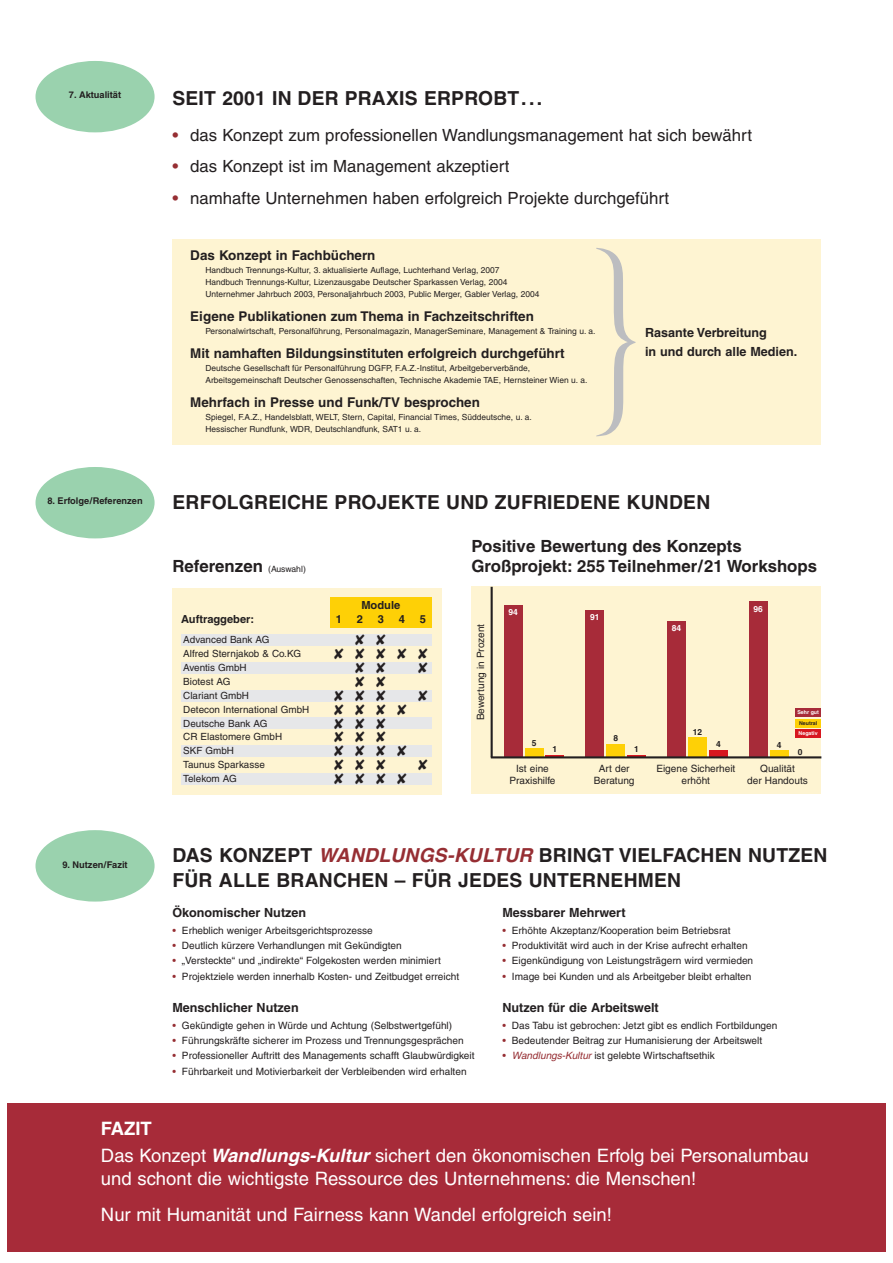
<style>
.page{position:relative;width:893px;height:1263px;background:#fff}
.page>*{position:absolute;margin:0;border:0;box-sizing:border-box;transform-origin:0 0}
.t1{font:189px "Garamont Amsterdam BQ";color:#bcbdc0}
.t2{font:700 19.35px/24.3px "Helvetica LT";letter-spacing:.01em;color:#231f20}
.t3{font:18.45px/27.8px "Helvetica LT";color:#fff}
.t4{font:16.8px "Helvetica LT";color:#231f20}
.t5{font:700 16.8px/20.1px "Helvetica LT";color:#231f20}
.t6{font:15.15px/13.8px "Zapf Dingbats";color:#231f20;text-align:right}
.t7{font:700 13.5px "Helvetica LT";color:#231f20}
.t8{font:700 12.6px/18.5px "Helvetica LT";color:#231f20}
.t9{font:700 11.1px "Helvetica LT";color:#231f20}
.t10{font:10.05px/11.4px "Helvetica LT";color:#231f20;text-align:center}
.t11{font:9.9px/13.8px "Helvetica LT";color:#231f20}
.t12{font:700 9.3px "Helvetica LT";color:#231f20}
.t13{font:8.4px/11.7px "Helvetica LT";color:#231f20}
.t14{font:700 8.4px "Helvetica LT";color:#231f20}
.t15{font:700 8.4px "Helvetica LT";color:#fff}
.t16{font:700 5.25px "Helvetica LT";color:#fff}
.t17{font:700 5.25px "Helvetica LT";color:#231f20}
.s1{color:#962e33}
.s2{font-weight:400;font-size:8.7px}
.s3{font-style:italic;color:#962e33}
.s4{font-weight:700}
.s5{font-weight:700;font-style:italic}
</style>
<div class="page">
<div style="left:172px;top:588px;width:270px;height:206px;background:#fef4d2"></div>
<div style="left:181px;top:634px;width:250px;height:12px;background:#e6e7e9"></div>
<div style="left:181px;top:662px;width:250px;height:12px;background:#e6e7e9"></div>
<div style="left:181px;top:690px;width:250px;height:12px;background:#e6e7e9"></div>
<div style="left:181px;top:717px;width:250px;height:12px;background:#e6e7e9"></div>
<div style="left:181px;top:745px;width:250px;height:12px;background:#e6e7e9"></div>
<div style="left:181px;top:773px;width:250px;height:12px;background:#e6e7e9"></div>
<div style="left:172px;top:239px;width:649px;height:206px;background:#fef4d2"></div>
<div style="left:472px;top:587px;width:349px;height:207px;background:#fef4d2"></div>
<div style="left:795px;top:708px;width:26px;height:9px;background:#a72b39"></div>
<div style="left:504px;top:605px;width:19px;height:151px;background:#a72b39"></div>
<div style="left:524px;top:748px;width:19px;height:8px;background:#fed006"></div>
<svg style="left:545px;top:755px;width:19px;height:1px"></svg>
<hr style="left:491px;top:587px;width:2px;height:170px;background:#231f20">
<div style="left:585px;top:610px;width:19px;height:147px;background:#a72b39"></div>
<div style="left:606px;top:743px;width:19px;height:13px;background:#fed006"></div>
<svg style="left:627px;top:755px;width:19px;height:1px"></svg>
<div style="left:667px;top:621px;width:19px;height:135px;background:#a72b39"></div>
<div style="left:688px;top:737px;width:19px;height:19px;background:#fed006"></div>
<div style="left:709px;top:750px;width:19px;height:6px;background:#d7171f"></div>
<div style="left:749px;top:602px;width:19px;height:155px;background:#a72b39"></div>
<div style="left:770px;top:750px;width:19px;height:6px;background:#fed006"></div>
<hr style="left:491px;top:756px;width:330px;height:2px;background:#231f20">
<div style="left:795px;top:719px;width:26px;height:9px;background:#fed006"></div>
<div style="left:795px;top:729px;width:26px;height:9px;background:#d7171f"></div>
<div style="left:7px;top:1103px;width:878px;height:149px;background:#a72b39"></div>
<div style="left:330px;top:597px;width:102px;height:31px;background:#fed006"></div>
<div style="left:36px;top:61px;width:119px;height:71px;background:#9ad2ae;border-radius:50%"></div>
<div style="left:36px;top:467px;width:119px;height:71px;background:#9ad2ae;border-radius:50%"></div>
<div style="left:36px;top:830px;width:119px;height:71px;background:#9ad2ae;border-radius:50%"></div>
<p class="t12" style="left:69px;top:90px;width:54px">7. Aktualität</p>
<p class="t12" style="left:47px;top:497px;width:97px">8. Erfolge/Referenzen</p>
<p class="t12" style="left:62px;top:860px;width:67px">9. Nutzen/Fazit</p>
<h2 class="t2" style="left:172px;top:86px;width:371px">SEIT 2001 IN DER PRAXIS ERPROBT...</h2>
<h3 class="t4" style="left:172px;top:126px;width:581px"><span class="s1">•</span> das Konzept zum professionellen Wandlungsmanagement hat sich bewährt</h3>
<h3 class="t4" style="left:172px;top:158px;width:339px"><span class="s1">•</span> das Konzept ist im Management akzeptiert</h3>
<h3 class="t4" style="left:172px;top:189px;width:498px"><span class="s1">•</span> namhafte Unternehmen haben erfolgreich Projekte durchgeführt</h3>
<h1 class="t1" style="left:587px;top:209px;width:68px">}</h1>
<h3 class="t7" style="left:190px;top:249px;width:187px">Das Konzept in Fachbüchern</h3>
<p class="t13" style="left:205px;top:265px;width:335px">Handbuch Trennungs-Kultur, 3. aktualisierte Auflage, Luchterhand Verlag, 2007<br>Handbuch Trennungs-Kultur, Lizenzausgabe Deutscher Sparkassen Verlag, 2004<br>Unternehmer Jahrbuch 2003, Personaljahrbuch 2003, Public Merger, Gabler Verlag, 2004</p>
<h3 class="t7" style="left:190px;top:309px;width:345px">Eigene Publikationen zum Thema in Fachzeitschriften</h3>
<p class="t13" style="left:205px;top:326px;width:392px">Personalwirtschaft, Personalführung, Personalmagazin, ManagerSeminare, Management &amp; Training u. a.</p>
<h3 class="t7" style="left:190px;top:346px;width:376px">Mit namhaften Bildungsinstituten erfolgreich durchgeführt</h3>
<p class="t13" style="left:205px;top:363px;width:383px">Deutsche Gesellschaft für Personalführung DGFP, F.A.Z.-Institut, Arbeitgeberverbände,<br>Arbeitsgemeinschaft Deutscher Genossenschaften, Technische Akademie TAE, Hernsteiner Wien u. a.</p>
<h3 class="t7" style="left:190px;top:395px;width:291px">Mehrfach in Presse und Funk/TV besprochen</h3>
<p class="t13" style="left:205px;top:412px;width:328px">Spiegel, F.A.Z., Handelsblatt, WELT, Stern, Capital, Financial Times, Süddeutsche, u. a.<br>Hessischer Rundfunk, WDR, Deutschlandfunk, SAT1 u. a.</p>
<p class="t8" style="left:645px;top:324px;width:154px">Rasante Verbreitung<br>in und durch alle Medien.</p>
<h2 class="t2" style="left:172px;top:491px;width:539px">ERFOLGREICHE PROJEKTE UND ZUFRIEDENE KUNDEN</h2>
<h3 class="t5" style="left:172px;top:557px;width:135px">Referenzen <span class="s2">(Auswahl)</span></h3>
<p class="t9" style="left:181px;top:614px;width:75px">Auftraggeber:</p>
<p class="t11" style="left:183px;top:633px;width:128px">Advanced Bank AG<br>Alfred Sternjakob &amp; Co.KG<br>Aventis GmbH<br>Biotest AG<br>Clariant GmbH<br>Detecon International GmbH<br>Deutsche Bank AG<br>CR Elastomere GmbH<br>SKF GmbH<br>Taunus Sparkasse<br>Telekom AG</p>
<p class="t9" style="left:361px;top:599px;width:40px">Module</p>
<p class="t9" style="left:336px;top:614px;width:8px">1</p>
<p class="t9" style="left:357px;top:614px;width:8px">2</p>
<p class="t9" style="left:378px;top:614px;width:8px">3</p>
<p class="t9" style="left:399px;top:614px;width:8px">4</p>
<p class="t9" style="left:420px;top:614px;width:8px">5</p>
<h3 class="t6" style="left:334px;top:633px;width:75px;text-align:center">✘ ✘ ✘✘✘✘</h3>
<h3 class="t6" style="left:334px;top:675px;width:54px">✘ ✘ ✘✘✘</h3>
<h3 class="t6" style="left:334px;top:703px;width:54px;text-align:justify">✘✘✘ ✘✘✘ ✘✘✘ ✘</h3>
<h3 class="t6" style="left:334px;top:744px;width:54px">✘ ✘ ✘✘✘</h3>
<h3 class="t5" style="left:472px;top:536px;width:347px">Positive Bewertung des Konzepts<br>Großprojekt: 255 Teilnehmer/21 Workshops</h3>
<p class="t15" style="left:508px;top:608px;width:11px">94</p>
<p class="t15" style="left:753px;top:605px;width:11px">96</p>
<p class="t15" style="left:590px;top:613px;width:11px">91</p>
<p class="t10" style="left:475px;top:720px;width:98px;rotate:-90deg">Bewertung in Prozent</p>
<p class="t14" style="left:532px;top:739px;width:6px">5</p>
<p class="t14" style="left:553px;top:745px;width:6px">1</p>
<p class="t15" style="left:672px;top:623px;width:11px">84</p>
<p class="t14" style="left:613px;top:734px;width:6px">8</p>
<p class="t14" style="left:634px;top:745px;width:6px">1</p>
<p class="t14" style="left:693px;top:728px;width:11px">12</p>
<p class="t14" style="left:716px;top:740px;width:6px">4</p>
<p class="t14" style="left:777px;top:741px;width:6px">4</p>
<p class="t16" style="left:797px;top:710px;width:23px">Sehr gut</p>
<p class="t17" style="left:799px;top:720px;width:20px">Neutral</p>
<p class="t16" style="left:799px;top:731px;width:21px">Negativ</p>
<p class="t14" style="left:798px;top:748px;width:6px">0</p>
<p class="t10" style="left:509px;top:764px;width:47px">Ist eine<br>Praxishilfe</p>
<p class="t10" style="left:594px;top:764px;width:42px">Art der<br>Beratung</p>
<p class="t10" style="left:656px;top:764px;width:81px">Eigene Sicherheit erhöht</p>
<p class="t10" style="left:747px;top:764px;width:62px">Qualität<br>der Handouts</p>
<h2 class="t2" style="left:172px;top:844px;width:657px">DAS KONZEPT <span class="s3">WANDLUNGS-KULTUR</span> BRINGT VIELFACHEN NUTZEN<br>FÜR ALLE BRANCHEN – FÜR JEDES UNTERNEHMEN</h2>
<p class="t8" style="left:172px;top:903px;width:135px">Ökonomischer Nutzen</p>
<p class="t10" style="left:172px;top:925px;width:202px"><span class="s1">•</span> Erheblich weniger Arbeitsgerichtsprozesse</p>
<p class="t10" style="left:172px;top:940px;width:231px"><span class="s1">•</span> Deutlich kürzere Verhandlungen mit Gekündigten</p>
<p class="t10" style="left:172px;top:956px;width:270px"><span class="s1">•</span> „Versteckte“ und „indirekte“ Folgekosten werden minimiert</p>
<p class="t10" style="left:172px;top:971px;width:288px"><span class="s1">•</span> Projektziele werden innerhalb Kosten- und Zeitbudget erreicht</p>
<p class="t8" style="left:172px;top:998px;width:128px">Menschlicher Nutzen</p>
<p class="t10" style="left:172px;top:1020px;width:281px"><span class="s1">•</span> Gekündigte gehen in Würde und Achtung (Selbstwertgefühl)</p>
<p class="t10" style="left:172px;top:1035px;width:293px"><span class="s1">•</span> Führungskräfte sicherer im Prozess und Trennungsgesprächen</p>
<p class="t10" style="left:172px;top:1051px;width:304px"><span class="s1">•</span> Professioneller Auftritt des Managements schafft Glaubwürdigkeit</p>
<p class="t10" style="left:172px;top:1066px;width:296px"><span class="s1">•</span> Führbarkeit und Motivierbarkeit der Verbleibenden wird erhalten</p>
<p class="t8" style="left:502px;top:903px;width:125px">Messbarer Mehrwert</p>
<p class="t10" style="left:502px;top:925px;width:230px"><span class="s1">•</span> Erhöhte Akzeptanz/Kooperation beim Betriebsrat</p>
<p class="t10" style="left:502px;top:940px;width:247px"><span class="s1">•</span> Produktivität wird auch in der Krise aufrecht erhalten</p>
<p class="t10" style="left:502px;top:956px;width:252px"><span class="s1">•</span> Eigenkündigung von Leistungsträgern wird vermieden</p>
<p class="t10" style="left:502px;top:971px;width:251px"><span class="s1">•</span> Image bei Kunden und als Arbeitgeber bleibt erhalten</p>
<p class="t8" style="left:502px;top:998px;width:158px">Nutzen für die Arbeitswelt</p>
<p class="t10" style="left:502px;top:1020px;width:277px"><span class="s1">•</span> Das Tabu ist gebrochen: Jetzt gibt es endlich Fortbildungen</p>
<p class="t10" style="left:502px;top:1035px;width:261px"><span class="s1">•</span> Bedeutender Beitrag zur Humanisierung der Arbeitswelt</p>
<p class="t10" style="left:502px;top:1051px;width:214px"><span class="s1">•</span> <span class="s3">Wandlungs-Kultur</span> ist gelebte Wirtschaftsethik</p>
<h3 class="t3" style="left:101px;top:1115px;width:709px"><span class="s4">FAZIT<br></span>Das Konzept <span class="s5">Wandlungs-Kultur</span> sichert den ökonomischen Erfolg bei Personalumbau</h3>
<h3 class="t3" style="left:101px;top:1161px;width:597px;line-height:36.2px">und schont die wichtigste Ressource des Unternehmens: die Menschen!<br>Nur mit Humanität und Fairness kann Wandel erfolgreich sein!</h3>
</div>
